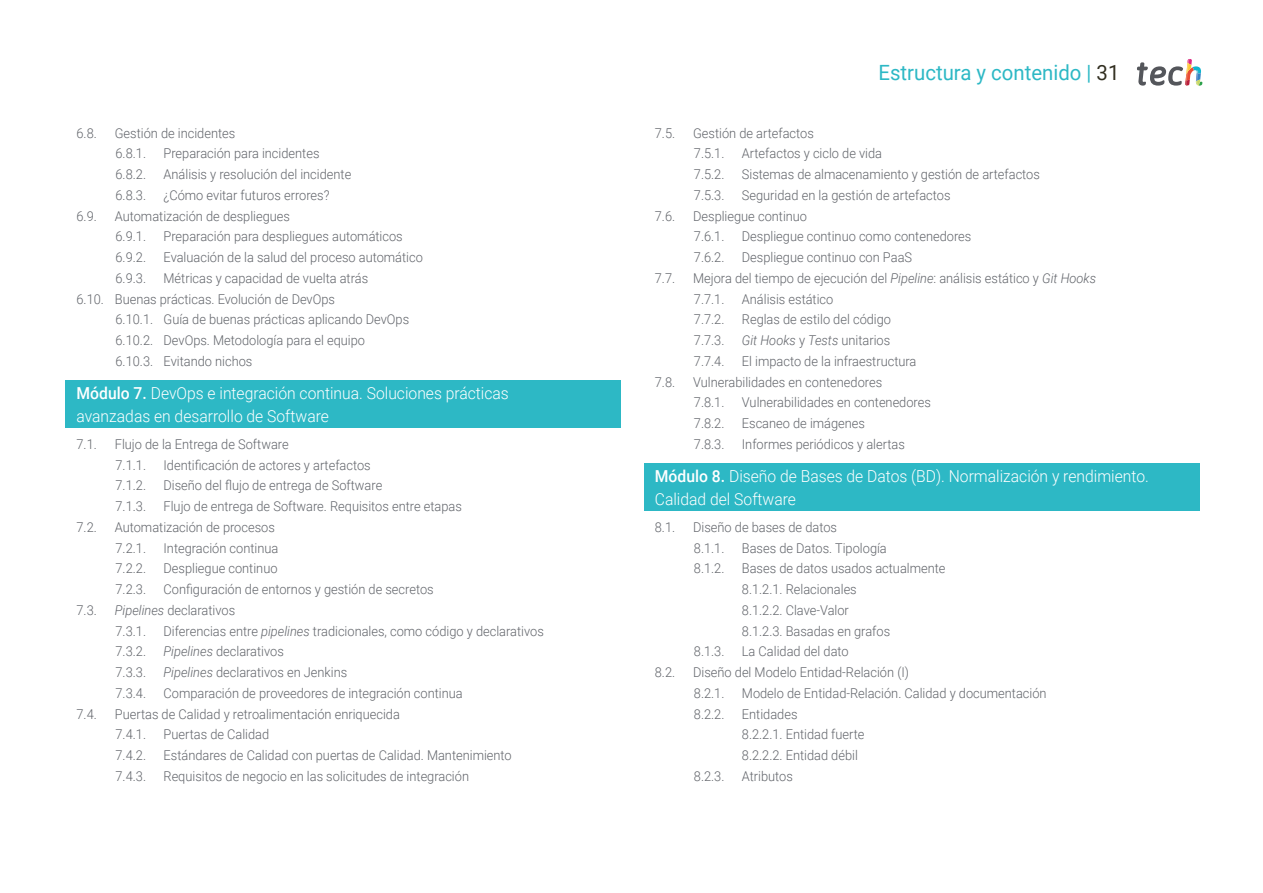
<style>
.page{position:relative;width:1263px;height:893px;background:#fff}
.page>*{position:absolute;margin:0;border:0;box-sizing:border-box;transform-origin:0 0}
.t1{font:21px "Roboto";color:#2db8c5}
.t2{font:300 16.5px/22.5px "Roboto";color:#fff;scale:.95 1}
.t3{font:300 13.5px/20.7px "Roboto";color:#61646a;scale:.95 1}
.t4{font:italic 300 13.5px "Roboto";color:#61646a;scale:.95 1}
.s1{font-weight:500}
.s2{font-style:italic}
.s3{color:#312e20}
.s4{font-style:normal}
</style>
<div class="page">
<svg style="left:1137px;top:59px;width:65px;height:27px"></svg>
<div style="left:65px;top:380px;width:556px;height:48px;background:#2db8c5"></div>
<div style="left:644px;top:463px;width:555px;height:48px;background:#2db8c5"></div>
<p class="t3" style="left:77px;top:122px;width:23px">6.8.</p>
<p class="t3" style="left:115px;top:122px;width:128px">Gestión de incidentes<br>6.8.1.</p>
<p class="t3" style="left:164px;top:143px;width:166px">Preparación para incidentes</p>
<p class="t3" style="left:116px;top:164px;width:34px">6.8.2.</p>
<p class="t3" style="left:164px;top:164px;width:199px">Análisis y resolución del incidente</p>
<p class="t3" style="left:116px;top:184px;width:34px">6.8.3.</p>
<p class="t3" style="left:164px;top:184px;width:176px">¿Cómo evitar futuros errores?</p>
<p class="t3" style="left:77px;top:205px;width:23px">6.9.</p>
<p class="t3" style="left:115px;top:205px;width:186px">Automatización de despliegues<br>6.9.1.</p>
<p class="t3" style="left:164px;top:226px;width:253px">Preparación para despliegues automáticos</p>
<p class="t3" style="left:116px;top:247px;width:34px">6.9.2.</p>
<p class="t3" style="left:164px;top:247px;width:274px">Evaluación de la salud del proceso automático</p>
<p class="t3" style="left:116px;top:267px;width:34px">6.9.3.</p>
<p class="t3" style="left:77px;top:267px;width:308px;text-indent:87px">Métricas y capacidad de vuelta atrás<br>6.10. Buenas prácticas. Evolución de DevOps</p>
<p class="t3" style="left:116px;top:309px;width:311px">6.10.1. Guía de buenas prácticas aplicando DevOps<br>6.10.2. DevOps. Metodología para el equipo<br>6.10.3. Evitando nichos</p>
<p class="t2" style="left:77px;top:381px;width:457px"><span class="s1">Módulo 7.</span> DevOps e integración continua. Soluciones prácticas avanzadas en desarrollo de Software</p>
<p class="t3" style="left:77px;top:433px;width:23px">7.1.</p>
<p class="t3" style="left:115px;top:433px;width:185px">Flujo de la Entrega de Software<br>7.1.1.</p>
<p class="t3" style="left:164px;top:454px;width:220px">Identificación de actores y artefactos</p>
<p class="t3" style="left:116px;top:475px;width:34px">7.1.2.</p>
<p class="t3" style="left:164px;top:475px;width:232px">Diseño del flujo de entrega de Software</p>
<p class="t3" style="left:116px;top:495px;width:34px">7.1.3.</p>
<p class="t3" style="left:164px;top:495px;width:316px">Flujo de entrega de Software. Requisitos entre etapas</p>
<p class="t3" style="left:77px;top:516px;width:23px">7.2.</p>
<p class="t3" style="left:115px;top:516px;width:170px">Automatización de procesos<br>7.2.1.</p>
<p class="t3" style="left:164px;top:537px;width:122px">Integración continua</p>
<p class="t3" style="left:116px;top:558px;width:34px">7.2.2.</p>
<p class="t3" style="left:164px;top:558px;width:121px">Despliegue continuo</p>
<p class="t3" style="left:116px;top:578px;width:34px">7.2.3.</p>
<p class="t3" style="left:164px;top:578px;width:286px">Configuración de entornos y gestión de secretos</p>
<p class="t3" style="left:77px;top:599px;width:23px">7.3.</p>
<p class="t3" style="left:115px;top:599px;width:128px"><span class="s2">Pipelines</span> declarativos<br>7.3.1.</p>
<p class="t3" style="left:164px;top:620px;width:402px">Diferencias entre <span class="s2">pipelines</span> tradicionales, como código y declarativos</p>
<p class="t3" style="left:116px;top:641px;width:34px">7.3.2.</p>
<p class="t3" style="left:164px;top:641px;width:128px"><span class="s2">Pipelines</span> declarativos</p>
<p class="t3" style="left:116px;top:661px;width:34px">7.3.3.</p>
<p class="t3" style="left:164px;top:661px;width:195px"><span class="s2">Pipelines</span> declarativos en Jenkins</p>
<p class="t3" style="left:116px;top:682px;width:34px">7.3.4.</p>
<p class="t3" style="left:164px;top:682px;width:316px">Comparación de proveedores de integración continua</p>
<p class="t3" style="left:77px;top:703px;width:23px">7.4.</p>
<p class="t3" style="left:115px;top:703px;width:302px">Puertas de Calidad y retroalimentación enriquecida<br>7.4.1.</p>
<p class="t3" style="left:164px;top:724px;width:113px">Puertas de Calidad</p>
<p class="t3" style="left:116px;top:744px;width:34px">7.4.2.</p>
<p class="t3" style="left:164px;top:744px;width:368px">Estándares de Calidad con puertas de Calidad. Mantenimiento</p>
<p class="t3" style="left:116px;top:765px;width:34px">7.4.3.</p>
<p class="t3" style="left:164px;top:765px;width:323px">Requisitos de negocio en las solicitudes de integración</p>
<h1 class="t1" style="left:878px;top:57px;width:242px">Estructura y contenido | <span class="s3">31</span></h1>
<p class="t3" style="left:655px;top:122px;width:23px">7.5.</p>
<p class="t3" style="left:693px;top:122px;width:129px">Gestión de artefactos<br>7.5.1.</p>
<p class="t3" style="left:742px;top:143px;width:149px">Artefactos y ciclo de vida</p>
<p class="t3" style="left:694px;top:164px;width:34px">7.5.2.</p>
<p class="t3" style="left:742px;top:164px;width:315px">Sistemas de almacenamiento y gestión de artefactos</p>
<p class="t3" style="left:694px;top:184px;width:34px">7.5.3.</p>
<p class="t3" style="left:742px;top:184px;width:221px">Seguridad en la gestión de artefactos</p>
<p class="t3" style="left:655px;top:205px;width:23px">7.6.</p>
<p class="t3" style="left:693px;top:205px;width:121px">Despliegue continuo<br>7.6.1.</p>
<p class="t3" style="left:742px;top:226px;width:243px">Despliegue continuo como contenedores</p>
<p class="t3" style="left:694px;top:247px;width:34px">7.6.2.</p>
<p class="t3" style="left:742px;top:247px;width:181px">Despliegue continuo con PaaS</p>
<p class="t3" style="left:655px;top:267px;width:23px">7.7.</p>
<p class="t3" style="left:693px;top:267px;width:426px">Mejora del tiempo de ejecución del <span class="s2">Pipeline</span>: análisis estático y <span class="s2">Git Hooks<br></span>7.7.1.</p>
<p class="t3" style="left:742px;top:288px;width:98px">Análisis estático</p>
<p class="t3" style="left:694px;top:309px;width:34px">7.7.2.</p>
<p class="t3" style="left:742px;top:309px;width:159px">Reglas de estilo del código</p>
<p class="t3" style="left:694px;top:330px;width:34px">7.7.3.</p>
<p class="t4" style="left:742px;top:331px;width:158px">Git Hooks <span class="s4">y</span> Tests <span class="s4">unitarios</span></p>
<p class="t3" style="left:694px;top:350px;width:34px">7.7.4.</p>
<p class="t3" style="left:742px;top:350px;width:185px">El impacto de la infraestructura</p>
<p class="t3" style="left:655px;top:371px;width:23px">7.8.</p>
<p class="t3" style="left:693px;top:371px;width:200px">Vulnerabilidades en contenedores<br>7.8.1.</p>
<p class="t3" style="left:742px;top:392px;width:200px">Vulnerabilidades en contenedores</p>
<p class="t3" style="left:694px;top:413px;width:34px">7.8.2.</p>
<p class="t3" style="left:742px;top:413px;width:131px">Escaneo de imágenes</p>
<p class="t3" style="left:694px;top:433px;width:34px">7.8.3.</p>
<p class="t3" style="left:742px;top:433px;width:173px">Informes periódicos y alertas</p>
<p class="t2" style="left:655px;top:464px;width:521px"><span class="s1">Módulo 8.</span> Diseño de Bases de Datos (BD). Normalización y rendimiento.<br>Calidad del Software</p>
<p class="t3" style="left:655px;top:516px;width:23px">8.1.</p>
<p class="t3" style="left:693px;top:516px;width:153px">Diseño de bases de datos<br>8.1.1.</p>
<p class="t3" style="left:742px;top:537px;width:154px">Bases de Datos. Tipología</p>
<p class="t3" style="left:694px;top:558px;width:34px">8.1.2.</p>
<p class="t3" style="left:742px;top:558px;width:216px">Bases de datos usados actualmente<br>8.1.2.1. Relacionales<br>8.1.2.2. Clave-Valor<br>8.1.2.3. Basadas en grafos</p>
<p class="t3" style="left:694px;top:641px;width:34px">8.1.3.</p>
<p class="t3" style="left:742px;top:641px;width:114px">La Calidad del dato</p>
<p class="t3" style="left:655px;top:661px;width:23px">8.2.</p>
<p class="t3" style="left:693px;top:661px;width:229px">Diseño del Modelo Entidad-Relación (I)<br>8.2.1.</p>
<p class="t3" style="left:742px;top:682px;width:322px">Modelo de Entidad-Relación. Calidad y documentación</p>
<p class="t3" style="left:694px;top:703px;width:34px">8.2.2.</p>
<p class="t3" style="left:742px;top:703px;width:131px">Entidades<br>8.2.2.1. Entidad fuerte<br>8.2.2.2. Entidad débil</p>
<p class="t3" style="left:694px;top:765px;width:34px">8.2.3.</p>
<p class="t3" style="left:742px;top:765px;width:55px">Atributos</p>
</div>
